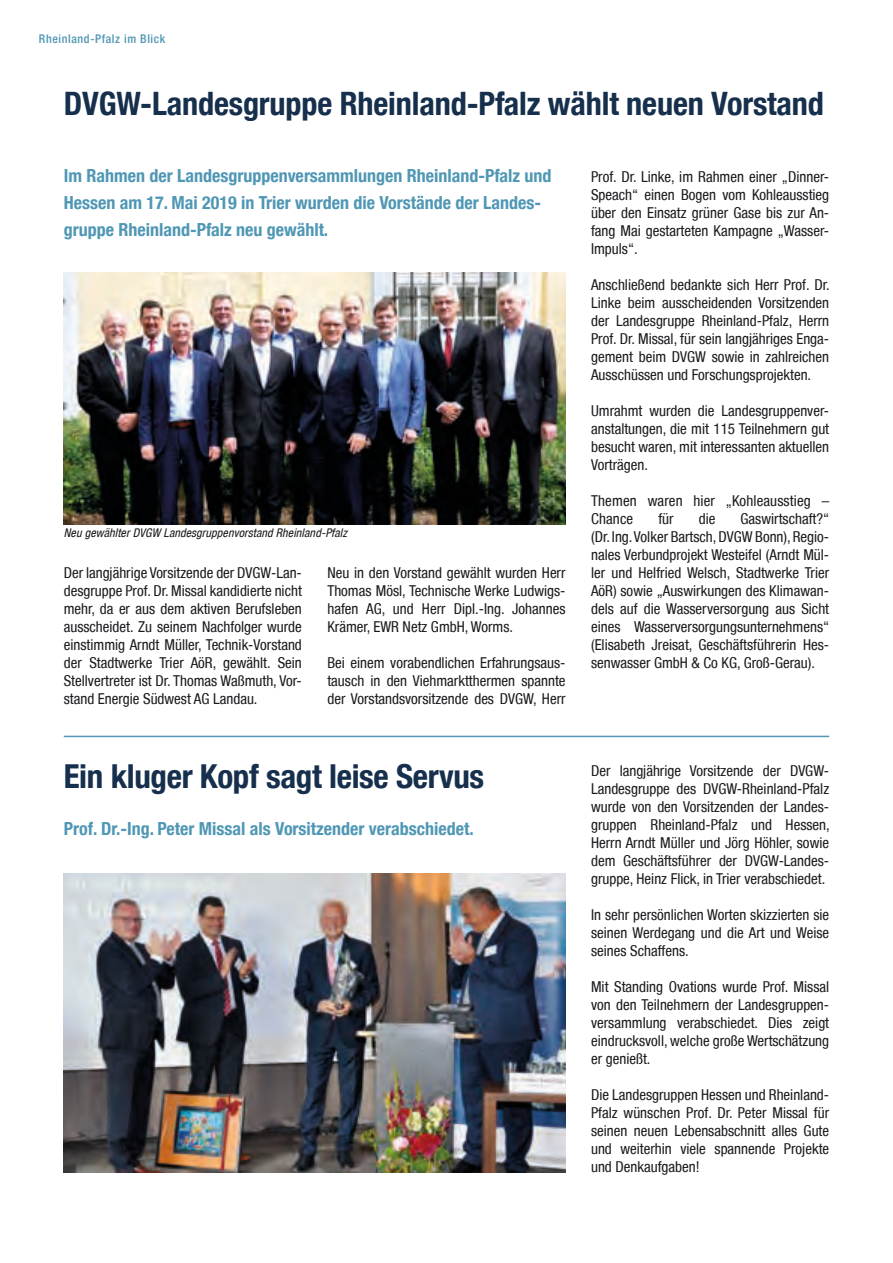
<style>
.page{position:relative;width:893px;height:1263px;background:#fff}
.page>*{position:absolute;margin:0;border:0;box-sizing:border-box;transform-origin:0 0}
.t1{font:700 condensed 33px "Helvetica Neue LT";letter-spacing:-.01em;color:#152f4c}
.t2{font:700 condensed 32.25px "Helvetica Neue LT";letter-spacing:-.005em;color:#152f4c}
.t3{font:700 condensed 18px/27px "Helvetica Neue LT";color:#4f97b4}
.t4{font:condensed 15px/18px "Helvetica Neue LT";color:#1a181c;text-align:justify}
.t5{font:italic condensed 12px "Helvetica Neue LT";letter-spacing:.01em;color:#1a181c}
.t6{font:500 condensed 12px "Helvetica Neue LT";letter-spacing:.05em;color:#4f97b4}
</style>
<div class="page">
<img style="left:64px;top:874px;width:502px;height:298px">
<img style="left:64px;top:272px;width:502px;height:252px">
<hr style="left:64px;top:736px;width:765px;height:1px;background:#4f97b4">
<p class="t6" style="left:39px;top:31px;width:128px">Rheinland-Pfalz im Blick</p>
<h2 class="t2" style="left:64px;top:84px;width:762px">DVGW-Landesgruppe Rheinland-Pfalz wählt neuen Vorstand</h2>
<p class="t3" style="left:64px;top:161px;width:489px">Im Rahmen der Landesgruppenversammlungen Rheinland-Pfalz und<br>Hessen am 17. Mai 2019 in Trier wurden die Vorstände der Landes&shy;gruppe Rheinland-Pfalz neu gewählt.</p>
<p class="t5" style="left:64px;top:526px;width:285px">Neu gewählter DVGW Landesgruppenvorstand Rheinland-Pfalz</p>
<p class="t4" style="left:327px;top:564px;width:240px">Neu in den Vorstand gewählt wurden Herr Thomas Mösl, Technische Werke Ludwigs&shy;hafen AG, und Herr Dipl.-Ing. Johannes Krämer, EWR Netz GmbH, Worms.</p>
<p class="t4" style="left:327px;top:654px;width:240px">Bei einem vorabendlichen Erfahrungsaus&shy;tausch in den Viehmarktthermen spannte der Vorstandsvorsitzende des DVGW, Herr</p>
<p class="t4" style="left:64px;top:564px;width:240px">Der langjährige Vorsitzende der DVGW-Lan&shy;desgruppe Prof. Dr. Missal kandidierte nicht mehr, da er aus dem aktiven Berufsleben ausscheidet. Zu seinem Nachfolger wurde einstimmig Arndt Müller, Technik-Vorstand der Stadtwerke Trier AöR, gewählt. Sein Stellvertreter ist Dr. Thomas Waßmuth, Vor&shy;stand Energie Südwest AG Landau.</p>
<h1 class="t1" style="left:64px;top:756px;width:422px">Ein kluger Kopf sagt leise Servus</h1>
<p class="t3" style="left:64px;top:815px;width:412px">Prof. Dr.-Ing. Peter Missal als Vorsitzender verabschiedet.</p>
<p class="t4" style="left:591px;top:168px;width:240px">Prof. Dr. Linke, im Rahmen einer „Dinner-Speach“ einen Bogen vom Kohleausstieg über den Einsatz grüner Gase bis zur An&shy;fang Mai gestarteten Kampagne „Wasser-Impuls“.</p>
<p class="t4" style="left:591px;top:276px;width:240px">Anschließend bedankte sich Herr Prof. Dr.<br>Linke beim ausscheidenden Vorsitzenden der Landesgruppe Rheinland-Pfalz, Herrn Prof. Dr. Missal, für sein langjähriges Enga&shy;gement beim DVGW sowie in zahlreichen Ausschüssen und Forschungsprojekten.</p>
<p class="t4" style="left:591px;top:402px;width:240px">Umrahmt wurden die Landesgruppenver&shy;anstaltungen, die mit 115 Teilnehmern gut besucht waren, mit interessanten aktuellen Vorträgen.</p>
<p class="t4" style="left:591px;top:492px;width:240px">Themen waren hier „Kohleausstieg –<br>Chance</p>
<p class="t4" style="left:658px;top:510px;width:17px">für</p>
<p class="t4" style="left:699px;top:510px;width:18px">die</p>
<p class="t4" style="left:591px;top:510px;width:240px;text-indent:149px">Gaswirtschaft?“ (Dr. Ing. Volker Bartsch, DVGW Bonn), Regio&shy;nales Verbundprojekt Westeifel (Arndt Mül&shy;ler und Helfried Welsch, Stadtwerke Trier AöR) sowie „Auswirkungen des Klimawan&shy;dels auf die Wasserversorgung aus Sicht eines Wasserversorgungsunternehmens“ (Elisabeth Jreisat, Geschäftsführerin Hes&shy;senwasser GmbH &amp; Co KG, Groß-Gerau).</p>
<p class="t4" style="left:591px;top:762px;width:240px">Der langjährige Vorsitzende der DVGW-Landesgruppe des DVGW-Rheinland-Pfalz wurde von den Vorsitzenden der Landes&shy;gruppen Rheinland-Pfalz und Hessen, Herrn Arndt Müller und Jörg Höhler, sowie dem Geschäftsführer der DVGW-Landes&shy;gruppe, Heinz Flick, in Trier verabschiedet.</p>
<p class="t4" style="left:591px;top:906px;width:240px">In sehr persönlichen Worten skizzierten sie seinen Werdegang und die Art und Weise seines Schaffens.</p>
<p class="t4" style="left:591px;top:978px;width:240px">Mit Standing Ovations wurde Prof. Missal von den Teilnehmern der Landesgruppen&shy;versammlung verabschiedet. Dies zeigt eindrucksvoll, welche große Wertschätzung er genießt.</p>
<p class="t4" style="left:591px;top:1086px;width:240px">Die Landesgruppen Hessen und Rheinland-Pfalz wünschen Prof. Dr. Peter Missal für seinen neuen Lebensabschnitt alles Gute und weiterhin viele spannende Projekte und Denkaufgaben!</p>
</div>
